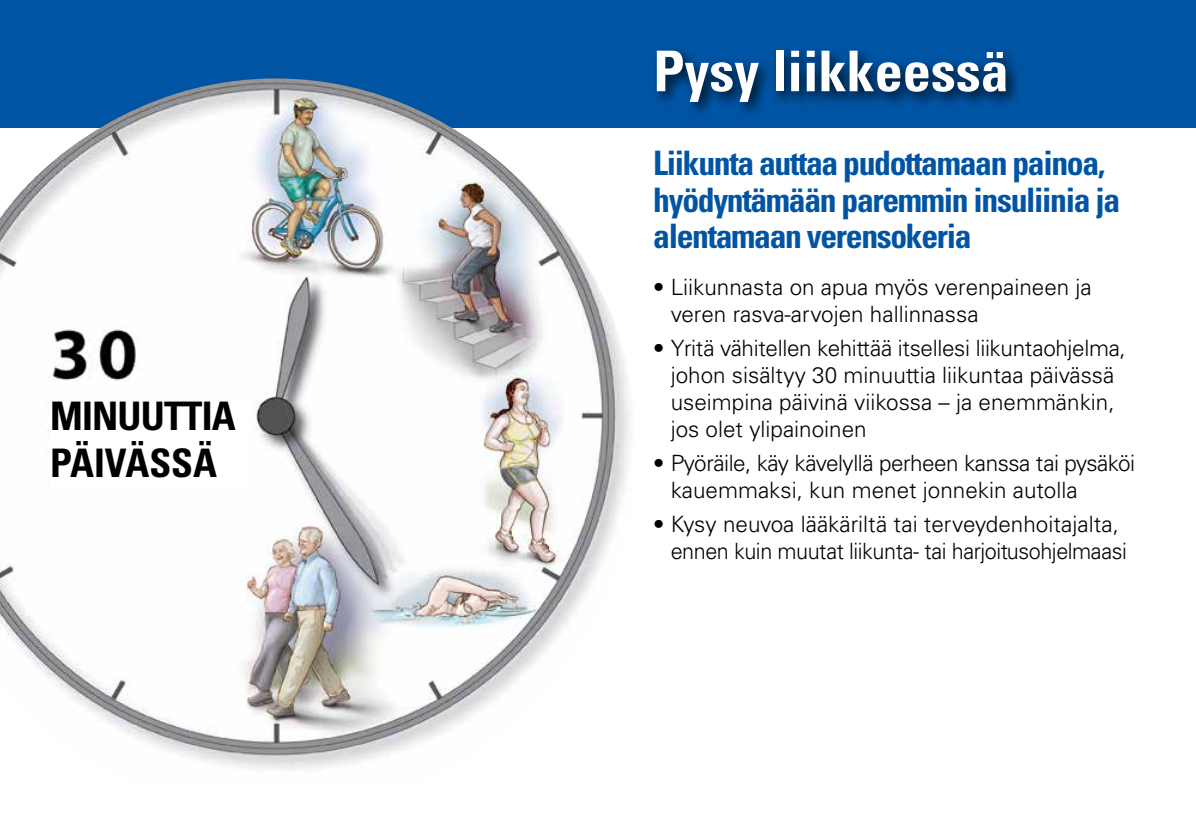
<style>
.page{position:relative;width:1196px;height:836px;background:#fff}
.page>*{position:absolute;margin:0;border:0;box-sizing:border-box;transform-origin:0 0}
.t1{font:700 condensed 56.2px "Univers LT Std";color:#fff}
.t2{font:700 condensed 39.2px/47.2px "Univers LT Std";letter-spacing:-.02em;color:#000}
.t3{font:700 condensed 33.6px/36.4px "Univers LT Std";letter-spacing:-.04em;color:#0054a4}
.t4{font:300 22.4px/27px "Univers LT Std";color:#000}
.t5{font:300 22.4px/27px "Univers LT Std";letter-spacing:-.02em;color:#000}
</style>
<div class="page">
<div style="left:0;top:0;width:1195px;height:128px;background:#0054a4"></div>
<img style="left:0;top:78px;width:630px;height:692px">
<div style="left:652px;top:46px;width:369px;height:73px;background:#000;opacity:.75"></div>
<div style="left:50px;top:401px;width:200px;height:89px;background:#fff"></div>
<h2 class="t2" style="left:50px;top:392px;width:187px">MINUUTTIA<br>PÄIVÄSSÄ</h2>
<h1 class="t1" style="left:653px;top:37px;width:357px">Pysy liikkeessä</h1>
<h3 class="t3" style="left:653px;top:145px;width:468px">Liikunta auttaa pudottamaan painoa, hyödyntämään paremmin insuliinia ja alentamaan verensokeria</h3>
<p class="t4" style="left:670px;top:274px;width:422px;text-indent:-17px">• Liikunnasta on apua myös verenpaineen ja veren rasva-arvojen hallinnassa</p>
<p class="t4" style="left:670px;top:335px;width:456px;text-indent:-17px">• Yritä vähitellen kehittää itsellesi liikuntaohjelma, johon sisältyy 30 minuuttia liikuntaa päivässä useimpina päivinä viikossa – ja enemmänkin, jos olet ylipainoinen</p>
<p class="t5" style="left:670px;top:449px;width:466px;text-indent:-17px">• Pyöräile, käy kävelyllä perheen kanssa tai pysäköi kauemmaksi, kun menet jonnekin autolla</p>
<p class="t5" style="left:670px;top:510px;width:457px;text-indent:-17px">• Kysy neuvoa lääkäriltä tai terveydenhoitajalta, ennen kuin muutat liikunta- tai harjoitusohjelmaasi</p>
</div>
